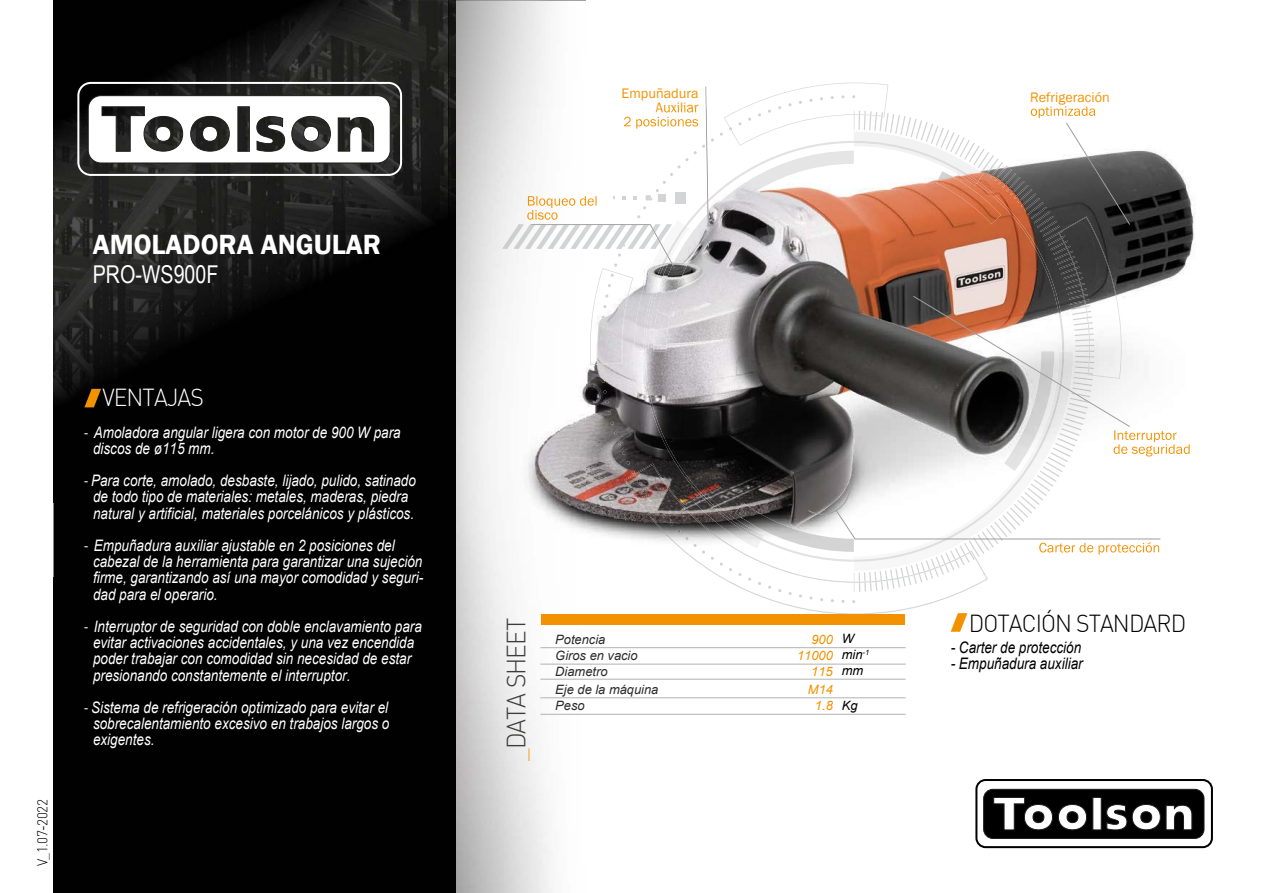
<style>
.page{position:relative;width:1263px;height:893px;background:#fff}
.page>*{position:absolute;margin:0;border:0;box-sizing:border-box;transform-origin:0 0}
.t1{font:600 28.5px "Franklin Gothic";color:#fff}
.t2{font:300 25.95px "DIN";letter-spacing:-.04em;color:#3d3d3b;scale:.95 1}
.t3{font:24.6px "Arial Narrow";color:#fff}
.t4{font:300 24.15px "DIN";letter-spacing:-.04em;color:#010101;scale:.95 1}
.t5{font:300 24.15px "DIN";letter-spacing:-.04em;color:#fff;scale:.95 1}
.t6{font:italic 15.9px/16.2px "Arial";color:#fff;scale:.85 1}
.t7{font:italic 15.9px "Arial";color:#010101;scale:.85 1}
.t8{font:14.1px/14px "Franklin Gothic";color:#f39200;text-align:right}
.t9{font:300 14.1px "DIN";letter-spacing:-.04em;color:#010101;scale:.96 1}
.t10{font:italic 12.9px/16px "Arial";color:#2c2c2b}
.t11{font:italic 12.9px/16px "Arial";color:#f39200;text-align:right}
.t12{font:italic 12.9px/16px "Arial";color:#000}
.s1{font-family:"Myriad Pro";font-style:normal}
.s2{color:#f39200}
</style>
<div class="page">
<div style="left:54px;top:504px;width:301px;height:389px;background:#010101"></div>
<div style="left:355px;top:504px;width:94px;height:389px;background:#010101"></div>
<img style="left:54px;top:503px;width:386px;height:1px">
<img style="left:54px;top:0;width:402px;height:503px">
<img style="left:449px;top:575px;width:137px;height:318px">
<img style="left:456px;top:1px;width:1px;height:108px">
<svg style="left:84px;top:389px;width:17px;height:18px"></svg>
<div style="left:541px;top:615px;width:363px;height:10px;background:#f39200"></div>
<svg style="left:88px;top:96px;width:302px;height:67px"></svg>
<div style="left:77px;top:82px;width:325px;height:94px;border:2px solid #fff;border-radius:13px"></div>
<div style="left:983px;top:789px;width:221px;height:50px;border:1px solid #1d1d1b;border-radius:9px"></div>
<svg style="left:984px;top:789px;width:220px;height:49px"></svg>
<div style="left:975px;top:779px;width:238px;height:69px;border:2px solid #000;border-radius:9px"></div>
<hr style="left:540px;top:647px;width:366px;height:1px;background:#b2b2b2">
<hr style="left:540px;top:664px;width:366px;height:1px;background:#b2b2b2">
<hr style="left:540px;top:679px;width:366px;height:1px;background:#b2b2b2">
<hr style="left:540px;top:697px;width:366px;height:1px;background:#b2b2b2">
<hr style="left:540px;top:714px;width:366px;height:1px;background:#b2b2b2">
<svg style="left:705px;top:87px;width:2px;height:22px"></svg>
<img style="left:440px;top:109px;width:755px;height:466px">
<img style="left:456px;top:109px;width:1px;height:394px">
<img style="left:449px;top:109px;width:7px;height:394px">
<svg style="left:741px;top:83px;width:147px;height:28px"></svg>
<img style="left:885px;top:111px;width:194px;height:105px">
<svg style="left:717px;top:573px;width:271px;height:59px"></svg>
<img style="left:643px;top:141px;width:421px;height:322px">
<img style="left:781px;top:109px;width:104px;height:37px">
<img style="left:588px;top:268px;width:45px;height:97px">
<img style="left:624px;top:463px;width:362px;height:112px">
<img style="left:1058px;top:216px;width:63px;height:79px">
<img style="left:936px;top:171px;width:65px;height:53px">
<img style="left:653px;top:151px;width:201px;height:200px">
<img style="left:735px;top:503px;width:119px;height:49px">
<img style="left:634px;top:220px;width:55px;height:131px">
<img style="left:643px;top:226px;width:44px;height:125px">
<img style="left:693px;top:491px;width:70px;height:57px">
<img style="left:699px;top:493px;width:63px;height:47px">
<img style="left:854px;top:428px;width:219px;height:143px">
<img style="left:854px;top:351px;width:210px;height:211px">
<img style="left:854px;top:132px;width:129px;height:54px">
<img style="left:854px;top:141px;width:124px;height:42px">
<img style="left:650px;top:109px;width:131px;height:92px">
<img style="left:502px;top:224px;width:11px;height:25px">
<img style="left:513px;top:224px;width:18px;height:25px">
<svg style="left:675px;top:193px;width:11px;height:10px"></svg>
<svg style="left:658px;top:194px;width:7px;height:8px"></svg>
<svg style="left:646px;top:195px;width:5px;height:5px"></svg>
<svg style="left:633px;top:196px;width:4px;height:4px"></svg>
<img style="left:1039px;top:542px;width:120px;height:13px">
<img style="left:1114px;top:430px;width:63px;height:12px">
<img style="left:1113px;top:444px;width:77px;height:12px">
<img style="left:531px;top:224px;width:144px;height:44px">
<img style="left:655px;top:109px;width:43px;height:4px">
<img style="left:624px;top:117px;width:74px;height:12px">
<svg style="left:586px;top:196px;width:10px;height:12px"></svg>
<img style="left:528px;top:196px;width:58px;height:12px">
<img style="left:527px;top:210px;width:31px;height:10px">
<img style="left:1031px;top:109px;width:64px;height:9px">
<img style="left:706px;top:109px;width:3px;height:152px">
<svg style="left:807px;top:479px;width:354px;height:61px"></svg>
<svg style="left:1065px;top:122px;width:66px;height:104px"></svg>
<svg style="left:912px;top:295px;width:219px;height:133px"></svg>
<h1 class="t1" style="left:93px;top:227px;width:290px">AMOLADORA ANGULAR</h1>
<h3 class="t3" style="left:93px;top:257px;width:127px">PRO-WS900F</h3>
<p class="t9" style="left:34px;top:866px;width:71px;rotate:-90deg">V_1.07-2022</p>
<h3 class="t5" style="left:102px;top:383px;width:108px">VENTAJAS</h3>
<p class="t6" style="left:93px;top:424px;width:364px;text-indent:-9px"><span class="s1">-</span> Amoladora angular ligera con motor de 900 W para discos de ø115 mm.</p>
<p class="t6" style="left:84px;top:473px;width:392px;text-align:center"><span class="s1">-</span> Para corte, amolado, desbaste, lijado, pulido, satinado de todo tipo de materiales: metales, maderas, piedra natural y artificial, materiales porcelánicos y plásticos.</p>
<p class="t6" style="left:93px;top:537px;width:390px;text-indent:-9px"><span class="s1">-</span> Empuñadura auxiliar ajustable en 2 posiciones del cabezal de la herramienta para garantizar una sujeción firme, garantizando así una mayor comodidad y seguri&shy;dad para el operario.</p>
<p class="t6" style="left:93px;top:618px;width:388px;text-indent:-9px"><span class="s1">-</span> Interruptor de seguridad con doble enclavamiento para evitar activaciones accidentales, y una vez encendida poder trabajar con comodidad sin necesidad de estar presionando constantemente el interruptor.</p>
<p class="t6" style="left:93px;top:699px;width:350px;text-align:justify;text-indent:-9px"><span class="s1">-</span> Sistema de refrigeración optimizado para evitar el sobrecalentamiento excesivo en trabajos largos o exigentes.</p>
<p class="t8" style="left:622px;top:87px;width:79px">Empuñadura<br>Auxiliar</p>
<p class="t8" style="left:1030px;top:90px;width:81px">Refrigeración</p>
<h2 class="t2" style="left:500px;top:761px;width:152px;rotate:-90deg"><span class="s2">_</span>DATA SHEET</h2>
<p class="t10" style="left:555px;top:631px;width:84px">Potencia<br>Giros en vacio<br>Diametro</p>
<p class="t10" style="left:555px;top:682px;width:105px">Eje de la máquina<br>Peso</p>
<p class="t11" style="left:797px;top:631px;width:37px">900<br>11000<br>115</p>
<p class="t11" style="left:808px;top:682px;width:27px;text-align:center">M14<br>1.8</p>
<p class="t12" style="left:842px;top:631px;width:29px">W min<sup>-1 </sup>mm</p>
<p class="t12" style="left:842px;top:697px;width:17px">Kg</p>
<h3 class="t4" style="left:969px;top:608px;width:230px">DOTACIÓN STANDARD</h3>
<p class="t7" style="left:951px;top:637px;width:155px">- Carter de protección</p>
<p class="t7" style="left:951px;top:654px;width:157px">- Empuñadura auxiliar</p>
</div>
